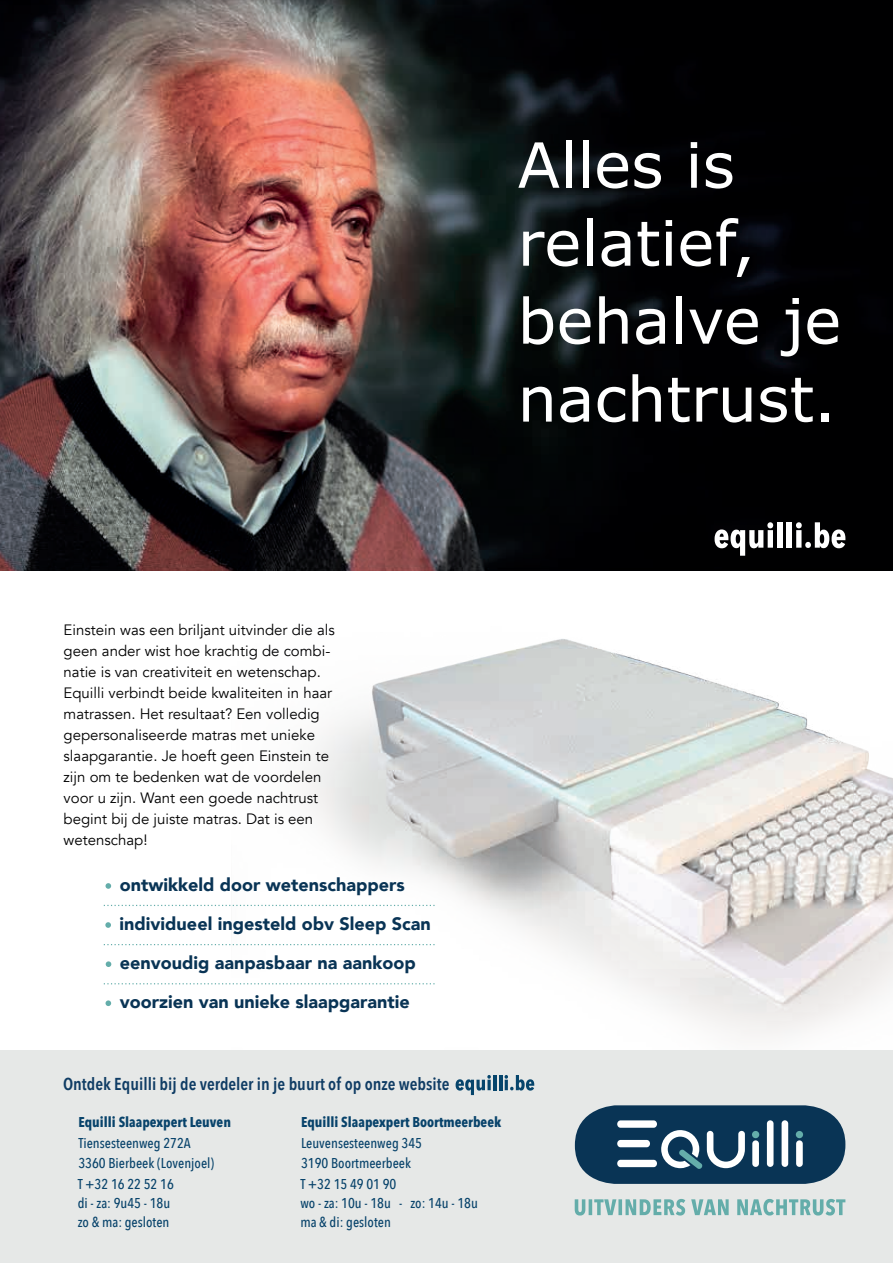
<style>
.page{position:relative;width:893px;height:1263px;background:#fff}
.page>*{position:absolute;margin:0;border:0;box-sizing:border-box;transform-origin:0 0}
.t1{font:62.4px/78px "Verdana";color:#fff}
.t2{font:900 18px/39.2px "Avenir";color:#093455}
.t3{font:600 17.25px "Avenir Next Condensed";color:#0f3c64}
.t4{font:15px/21px "Avenir";color:#000001}
.t5{font:500 14.25px/19.2px "Avenir Next Condensed";color:#08436b}
.t6{font:700 14.25px "Avenir Next Condensed";color:#08436b}
</style>
<div class="page">
<img style="left:0;top:0;width:893px;height:571px">
<img style="left:232px;top:639px;width:661px;height:398px">
<div style="left:0;top:1050px;width:893px;height:213px;background:#e6e8e7"></div>
<svg style="left:456px;top:1075px;width:35px;height:20px"></svg>
<hr style="left:493px;top:1075px;width:3px;height:15px;background:#06456c">
<hr style="left:499px;top:1075px;width:3px;height:15px;background:#06456c">
<svg style="left:505px;top:1075px;width:29px;height:15px"></svg>
<svg style="left:715px;top:522px;width:58px;height:34px"></svg>
<div style="left:777px;top:522px;width:5px;height:26px;background:#fff"></div>
<div style="left:787px;top:522px;width:5px;height:26px;background:#fff"></div>
<svg style="left:796px;top:522px;width:49px;height:26px"></svg>
<svg style="left:575px;top:1105px;width:270px;height:79px;background:#375a75"></svg>
<div style="left:752px;top:1131px;width:7px;height:7px;background:#64adaa;border-radius:50%"></div>
<div style="left:796px;top:1140px;width:7px;height:27px;background:#fff;border-radius:3px"></div>
<div style="left:796px;top:1131px;width:7px;height:7px;background:#64adaa;border-radius:50%"></div>
<svg style="left:575px;top:1199px;width:270px;height:16px"></svg>
<svg style="left:106px;top:883px;width:5px;height:6px"></svg>
<svg style="left:104px;top:905px;width:332px;height:1px"></svg>
<svg style="left:105px;top:922px;width:6px;height:6px"></svg>
<svg style="left:104px;top:944px;width:332px;height:1px"></svg>
<svg style="left:106px;top:961px;width:5px;height:6px"></svg>
<svg style="left:104px;top:983px;width:332px;height:1px"></svg>
<svg style="left:106px;top:1000px;width:5px;height:6px"></svg>
<h1 class="t1" style="left:518px;top:125px;width:325px">Alles is relatief, behalve je nachtrust.</h1>
<p class="t4" style="left:64px;top:620px;width:273px">Einstein was een briljant uitvinder die als geen ander wist hoe krachtig de combi&shy;natie is van creativiteit en wetenschap.<br>Equilli verbindt beide kwaliteiten in haar matrassen. Het resultaat? Een volledig gepersonaliseerde matras met unieke slaapgarantie. Je hoeft geen Einstein te zijn om te bedenken wat de voordelen voor u zijn. Want een goede nachtrust begint bij de juiste matras. Dat is een wetenschap!</p>
<p class="t2" style="left:120px;top:864px;width:313px">ontwikkeld door wetenschappers individueel ingesteld obv Sleep Scan eenvoudig aanpasbaar na aankoop voorzien van unieke slaapgarantie</p>
<p class="t3" style="left:63px;top:1073px;width:388px">Ontdek Equilli bij de verdeler in je buurt of op onze website</p>
<p class="t6" style="left:78px;top:1113px;width:154px">Equilli Slaapexpert Leuven</p>
<p class="t6" style="left:301px;top:1113px;width:202px">Equilli Slaapexpert Boortmeerbeek</p>
<p class="t5" style="left:78px;top:1134px;width:137px">Tiensesteenweg 272A<br>3360 Bierbeek (Lovenjoel)</p>
<p class="t5" style="left:301px;top:1134px;width:123px">Leuvensesteenweg 345<br>3190 Boortmeerbeek</p>
<p class="t5" style="left:78px;top:1174px;width:98px">T +32 16 22 52 16 di - za: 9u45 - 18u zo &amp; ma: gesloten</p>
<p class="t5" style="left:300px;top:1174px;width:179px">T +32 15 49 01 90<br>wo - za: 10u - 18u - zo: 14u - 18u ma &amp; di: gesloten</p>
</div>
